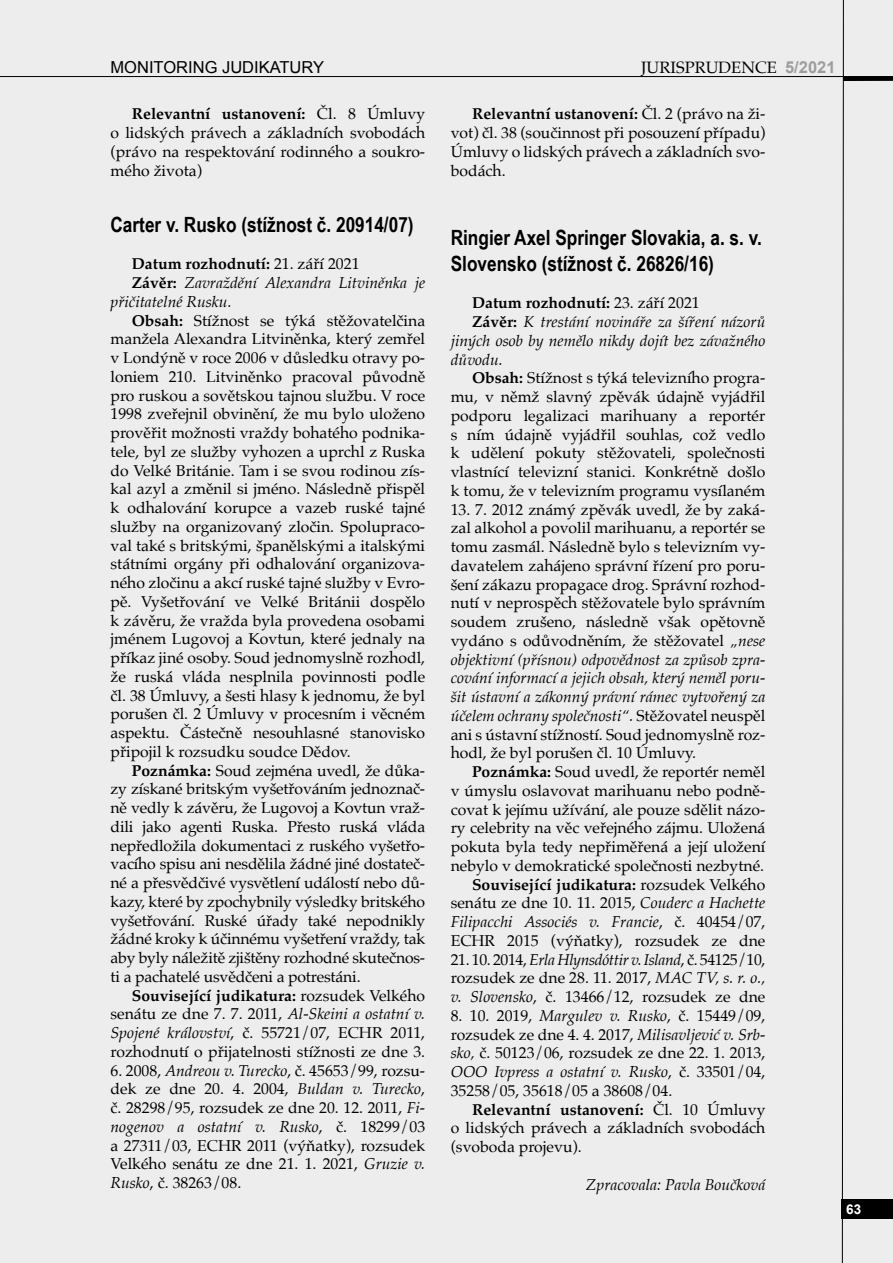
<style>
.page{position:relative;width:893px;height:1263px;background:#ededed}
.page>*{position:absolute;margin:0;border:0;box-sizing:border-box;transform-origin:0 0}
.titulek_14_17{font:700 21px/25.5px "Arial Narrow";color:#000}
.t1{font:16.5px "Arial";color:#000}
.t2{font:16.5px "Palatino";color:#000}
.t3{font:15.75px/18.8px "Palatino";color:#000;text-align:justify}
.t4{font:italic 15.75px/18.8px "Palatino";color:#000}
.t5{font:700 15.75px "Palatino";color:#000}
.t6{font:700 13.5px "Arial";color:#fff}
.s1{font-family:"Arial";font-weight:700;color:#9d9d9c}
.s2{font-weight:700}
.s3{font-weight:400}
.s4{font-weight:700;font-style:normal}
.s5{font-style:italic}
</style>
<div class="page">
<svg style="left:842px;top:0;width:2px;height:1263px;background:#767676"></svg>
<hr style="left:0;top:76px;width:893px;height:1px;background:#000">
<hr style="left:843px;top:77px;width:50px;height:4px;background:#000">
<div style="left:842px;top:1199px;width:51px;height:19px;background:#000"></div>
<p class="t1" style="left:111px;top:57px;width:215px">MONITORING JUDIKATURY</p>
<p class="t2" style="left:641px;top:54px;width:196px">JURISPRUDENCE <span class="s1">5/2021</span></p>
<p class="t3" style="left:111px;top:104px;width:316px;text-indent:21px"><span class="s2">Relevantní ustanovení:</span> Čl. 8 Úmluvy o lidských právech a základních svobodách (právo na respektování rodinného a soukro&shy;mého života)</p>
<p class="titulek_14_17" style="left:111px;top:211px;width:305px">Carter v. Rusko (stížnost č. 20914/07)</p>
<p class="t5" style="left:132px;top:250px;width:229px">Datum rozhodnutí: <span class="s3">21. září 2021</span></p>
<p class="t4" style="left:111px;top:273px;width:316px;text-indent:21px"><span class="s4">Závěr:</span> Zavraždění Alexandra Litviněnka je přičitatelné Rusku.</p>
<p class="t3" style="left:111px;top:311px;width:316px;text-indent:21px"><span class="s2">Obsah:</span> Stížnost se týká stěžovatelčina manžela Alexandra Litviněnka, který zemřel v Londýně v roce 2006 v důsledku otravy po&shy;loniem 210. Litviněnko pracoval původně pro ruskou a sovětskou tajnou službu. V roce 1998 zveřejnil obvinění, že mu bylo uloženo prověřit možnosti vraždy bohatého podnika&shy;tele, byl ze služby vyhozen a uprchl z Ruska do Velké Británie. Tam i se svou rodinou zís&shy;kal azyl a změnil si jméno. Následně přispěl k odhalování korupce a vazeb ruské tajné služby na organizovaný zločin. Spolupraco&shy;val také s britskými, španělskými a italskými státními orgány při odhalování organizova&shy;ného zločinu a akcí ruské tajné služby v Evro&shy;pě. Vyšetřování ve Velké Británii dospělo k závěru, že vražda byla provedena osobami jménem Lugovoj a Kovtun, které jednaly na příkaz jiné osoby. Soud jednomyslně rozhodl, že ruská vláda nesplnila povinnosti podle čl. 38 Úmluvy, a šesti hlasy k jednomu, že byl porušen čl. 2 Úmluvy v procesním i věcném aspektu. Částečně nesouhlasné stanovisko připojil k rozsudku soudce Dědov.</p>
<p class="t3" style="left:111px;top:761px;width:316px;text-indent:21px"><span class="s2">Poznámka:</span> Soud zejména uvedl, že důka&shy;zy získané britským vyšetřováním jednoznač&shy;ně vedly k závěru, že Lugovoj a Kovtun vraž&shy;dili jako agenti Ruska. Přesto ruská vláda nepředložila dokumentaci z ruského vyšetřo&shy;vacího spisu ani nesdělila žádné jiné dostateč&shy;né a přesvědčivé vysvětlení událostí nebo dů&shy;kazy, které by zpochybnily výsledky britského vyšetřování. Ruské úřady také nepodnikly žádné kroky k účinnému vyšetření vraždy, tak aby byly náležitě zjištěny rozhodné skutečnos&shy;ti a pachatelé usvědčeni a potrestáni.</p>
<p class="t3" style="left:111px;top:986px;width:316px;text-indent:21px"><span class="s2">Související judikatura:</span> rozsudek Velkého senátu ze dne 7. 7. 2011, <span class="s5">Al-Skeini a ostatní v.<br>Spojené království</span>, č. 55721/07, ECHR 2011, rozhodnutí o přijatelnosti stížnosti ze dne 3.</p>
<p class="t3" style="left:111px;top:1061px;width:316px">6. 2008, <span class="s5">Andreou v. Turecko</span>, č. 45653/99, rozsu&shy;dek ze dne 20. 4. 2004, <span class="s5">Buldan v. Turecko</span>, č. 28298/95, rozsudek ze dne 20. 12. 2011, <span class="s5">Fi&shy;nogenov a ostatní v. Rusko</span>, č. 18299/03 a 27311/03, ECHR 2011 (výňatky), rozsudek Velkého senátu ze dne 21. 1. 2021, <span class="s5">Gruzie v.<br>Rusko</span>, č. 38263/08.</p>
<p class="t3" style="left:451px;top:104px;width:316px;text-indent:21px"><span class="s2">Relevantní ustanovení:</span> Čl. 2 (právo na ži&shy;vot) čl. 38 (součinnost při posouzení případu)<br>Úmluvy o lidských právech a základních svo&shy;bodách.</p>
<p class="titulek_14_17" style="left:451px;top:224px;width:313px">Ringier Axel Springer Slovakia, a. s. v.<br>Slovensko (stížnost č. 26826/16)</p>
<p class="t5" style="left:472px;top:289px;width:229px">Datum rozhodnutí: <span class="s3">23. září 2021</span></p>
<p class="t4" style="left:451px;top:312px;width:316px;text-align:justify;text-indent:21px"><span class="s4">Závěr:</span> K trestání novináře za šíření názorů jiných osob by nemělo nikdy dojít bez závažného důvodu.</p>
<p class="t3" style="left:451px;top:368px;width:316px;text-indent:21px"><span class="s2">Obsah:</span> Stížnost s týká televizního progra&shy;mu, v němž slavný zpěvák údajně vyjádřil podporu legalizaci marihuany a reportér s ním údajně vyjádřil souhlas, což vedlo k udělení pokuty stěžovateli, společnosti vlastnící televizní stanici. Konkrétně došlo k tomu, že v televizním programu vysílaném</p>
<p class="t3" style="left:451px;top:500px;width:316px">13. 7. 2012 známý zpěvák uvedl, že by zaká&shy;zal alkohol a povolil marihuanu, a reportér se tomu zasmál. Následně bylo s televizním vy&shy;davatelem zahájeno správní řízení pro poru&shy;šení zákazu propagace drog. Správní rozhod&shy;nutí v neprospěch stěžovatele bylo správním soudem zrušeno, následně však opětovně vydáno s odůvodněním, že stěžovatel <span class="s5">„nese objektivní (přísnou) odpovědnost za způsob zpra&shy;cování informací a jejich obsah, který neměl poru&shy;šit ústavní a zákonný právní rámec vytvořený za účelem ochrany společnosti“.</span> Stěžovatel neuspěl ani s ústavní stížností. Soud jednomyslně roz&shy;hodl, že byl porušen čl. 10 Úmluvy.</p>
<p class="t3" style="left:451px;top:762px;width:316px;text-indent:21px"><span class="s2">Poznámka:</span> Soud uvedl, že reportér neměl v úmyslu oslavovat marihuanu nebo podně&shy;covat k jejímu užívání, ale pouze sdělit názo&shy;ry celebrity na věc veřejného zájmu. Uložená pokuta byla tedy nepřiměřená a její uložení nebylo v demokratické společnosti nezbytné.</p>
<p class="t3" style="left:451px;top:875px;width:316px;text-indent:21px"><span class="s2">Související judikatura:</span> rozsudek Velkého senátu ze dne 10. 11. 2015, <span class="s5">Couderc a Hachette Filipacchi Associés v. Francie</span>, č. 40454/07, ECHR 2015 (výňatky), rozsudek ze dne</p>
<p class="t3" style="left:451px;top:950px;width:316px">21. 10. 2014, <span class="s5">Erla Hlynsdóttir v. Island</span>, č. 54125/10, rozsudek ze dne 28. 11. 2017, <span class="s5">MAC TV, s. r. o., v. Slovensko</span>, č. 13466/12, rozsudek ze dne</p>
<p class="t3" style="left:451px;top:1006px;width:316px">8. 10. 2019, <span class="s5">Margulev v. Rusko</span>, č. 15449/09, rozsudek ze dne 4. 4. 2017, <span class="s5">Milisavljević v. Srb&shy;sko,</span> č. 50123/06, rozsudek ze dne 22. 1. 2013, <span class="s5">OOO Ivpress a ostatní v. Rusko</span>, č. 33501/04, 35258/05, 35618/05 a 38608/04.</p>
<p class="t3" style="left:451px;top:1100px;width:316px;text-indent:21px"><span class="s2">Relevantní ustanovení:</span> Čl. 10 Úmluvy o lidských právech a základních svobodách (svoboda projevu).</p>
<p class="t4" style="left:586px;top:1175px;width:181px">Zpracovala: Pavla Boučková</p>
<p class="t6" style="left:846px;top:1200px;width:17px">63</p>
</div>
